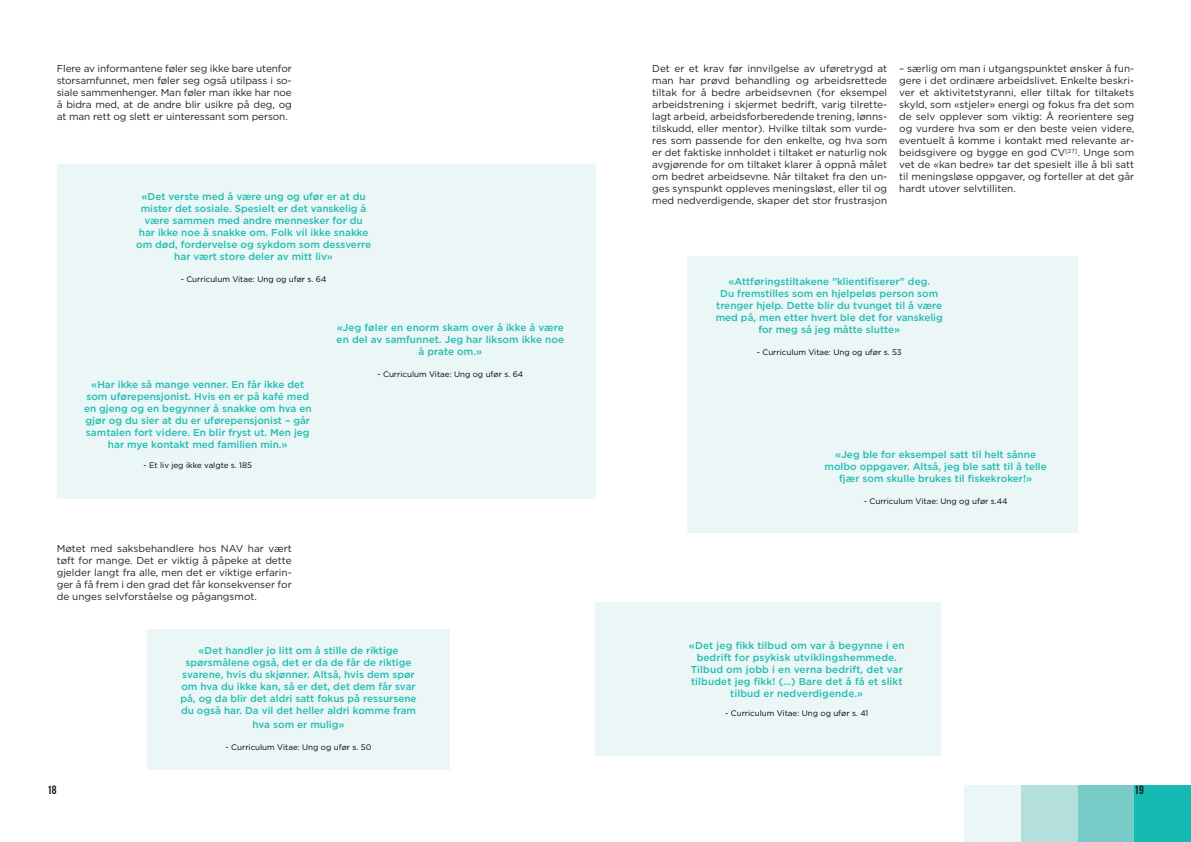
<style>
.page{position:relative;width:1191px;height:842px;background:#fff}
.page>*{position:absolute;margin:0;border:0;box-sizing:border-box;transform-origin:0 0}
.t1{font:12px "Bebas Neue";color:#231f20}
.t2{font:10px/12px "Gotham HTF";color:#231f20;text-align:justify}
.t3{font:500 10px/12px "Gotham HTF";color:#22bcb3;text-align:center}
.t4{font:8px "Gotham HTF";color:#000001}
</style>
<div class="page">
<div style="left:1134px;top:785px;width:57px;height:57px;background:#15bbb3"></div>
<div style="left:1077px;top:785px;width:57px;height:57px;background:#78cbc7"></div>
<div style="left:1020px;top:785px;width:57px;height:57px;background:#b3dfdc"></div>
<div style="left:964px;top:785px;width:56px;height:57px;background:#ebf6f6"></div>
<div style="left:57px;top:164px;width:538px;height:335px;background:#ebf6f6"></div>
<div style="left:686px;top:256px;width:391px;height:276px;background:#ebf6f6"></div>
<div style="left:595px;top:602px;width:346px;height:154px;background:#ebf6f6"></div>
<div style="left:147px;top:629px;width:302px;height:140px;background:#ebf6f6"></div>
<p class="t2" style="left:652px;top:62px;width:236px">Det er et krav før innvilgelse av uføretrygd at man har prøvd behandling og arbeidsrettede tiltak for å bedre arbeidsevnen (for eksempel arbeidstrening i skjermet bedrift, varig tilrette&shy;lagt arbeid, arbeidsforberedende trening, lønns&shy;tilskudd, eller mentor). Hvilke tiltak som vurde&shy;res som passende for den enkelte, og hva som er det faktiske innholdet i tiltaket er naturlig nok avgjørende for om tiltaket klarer å oppnå målet om bedret arbeidsevne. Når tiltaket fra den un&shy;ges synspunkt oppleves meningsløst, eller til og med nedverdigende, skaper det stor frustrasjon</p>
<p class="t2" style="left:899px;top:62px;width:236px">– særlig om man i utgangspunktet ønsker å fun&shy;gere i det ordinære arbeidslivet. Enkelte beskri&shy;ver et aktivitetstyranni, eller tiltak for tiltakets skyld, som «stjeler» energi og fokus fra det som de selv opplever som viktig: Å reorientere seg og vurdere hva som er den beste veien videre, eventuelt å komme i kontakt med relevante ar&shy;beidsgivere og bygge en god CV<sup>[27]</sup>. Unge som vet de «kan bedre» tar det spesielt ille å bli satt til meningsløse oppgaver, og forteller at det går hardt utover selvtilliten.</p>
<p class="t2" style="left:57px;top:62px;width:236px">Flere av informantene føler seg ikke bare utenfor storsamfunnet, men føler seg også utilpass i so&shy;siale sammenhenger. Man føler man ikke har noe å bidra med, at de andre blir usikre på deg, og at man rett og slett er uinteressant som person.</p>
<p class="t3" style="left:136px;top:191px;width:236px">«Det verste med å være ung og ufør er at du mister det sosiale. Spesielt er det vanskelig å være sammen med andre mennesker for du har ikke noe å snakke om. Folk vil ikke snakke om død, fordervelse og sykdom som dessverre har vært store deler av mitt liv»</p>
<p class="t4" style="left:181px;top:275px;width:147px">- Curriculum Vitae: Ung og ufør s. 64</p>
<p class="t3" style="left:715px;top:275px;width:229px">«Attføringstiltakene ”klientifiserer” deg.<br>Du fremstilles som en hjelpeløs person som trenger hjelp. Dette blir du tvunget til å være med på, men etter hvert ble det for vanskelig for meg så jeg måtte slutte»</p>
<p class="t4" style="left:756px;top:348px;width:146px">- Curriculum Vitae: Ung og ufør s. 53</p>
<p class="t3" style="left:337px;top:321px;width:229px">«Jeg føler en enorm skam over å ikke å være en del av samfunnet. Jeg har liksom ikke noe å prate om.»</p>
<p class="t4" style="left:377px;top:369px;width:147px">- Curriculum Vitae: Ung og ufør s. 64</p>
<p class="t3" style="left:84px;top:378px;width:229px">«Har ikke så mange venner. En får ikke det som uførepensjonist. Hvis en er på kafé med en gjeng og en begynner å snakke om hva en gjør og du sier at du er uførepensjonist – går samtalen fort videre. En blir fryst ut. Men jeg har mye kontakt med familien min.»</p>
<p class="t4" style="left:143px;top:460px;width:110px">- Et liv jeg ikke valgte s. 185</p>
<p class="t2" style="left:57px;top:542px;width:236px">Møtet med saksbehandlere hos NAV har vært tøft for mange. Det er viktig å påpeke at dette gjelder langt fra alle, men det er viktige erfarin&shy;ger å få frem i den grad det får konsekvenser for de unges selvforståelse og pågangsmot.</p>
<p class="t3" style="left:180px;top:644px;width:238px">«Det handler jo litt om å stille de riktige spørsmålene også, det er da de får de riktige svarene, hvis du skjønner. Altså, hvis dem spør om hva du ikke kan, så er det, det dem får svar på, og da blir det aldri satt fokus på ressursene du også har. Da vil det heller aldri komme fram</p>
<p class="t3" style="left:252px;top:718px;width:93px">hva som er mulig»</p>
<p class="t4" style="left:226px;top:742px;width:147px">- Curriculum Vitae: Ung og ufør s. 50</p>
<p class="t3" style="left:824px;top:448px;width:224px">«Jeg ble for eksempel satt til helt sånne molbo oppgaver. Altså, jeg ble satt til å telle fjær som skulle brukes til fiskekroker!»</p>
<p class="t4" style="left:864px;top:496px;width:145px">- Curriculum Vitae: Ung og ufør s.44</p>
<p class="t3" style="left:689px;top:639px;width:217px">«Det jeg fikk tilbud om var å begynne i en bedrift for psykisk utviklingshemmede.<br>Tilbud om jobb i en verna bedrift, det var tilbudet jeg fikk! (…) Bare det å få et slikt tilbud er nedverdigende.»</p>
<p class="t4" style="left:725px;top:709px;width:145px">- Curriculum Vitae: Ung og ufør s. 41</p>
<p class="t1" style="left:47px;top:783px;width:11px">18</p>
<p class="t1" style="left:1134px;top:783px;width:11px">19</p>
</div>
